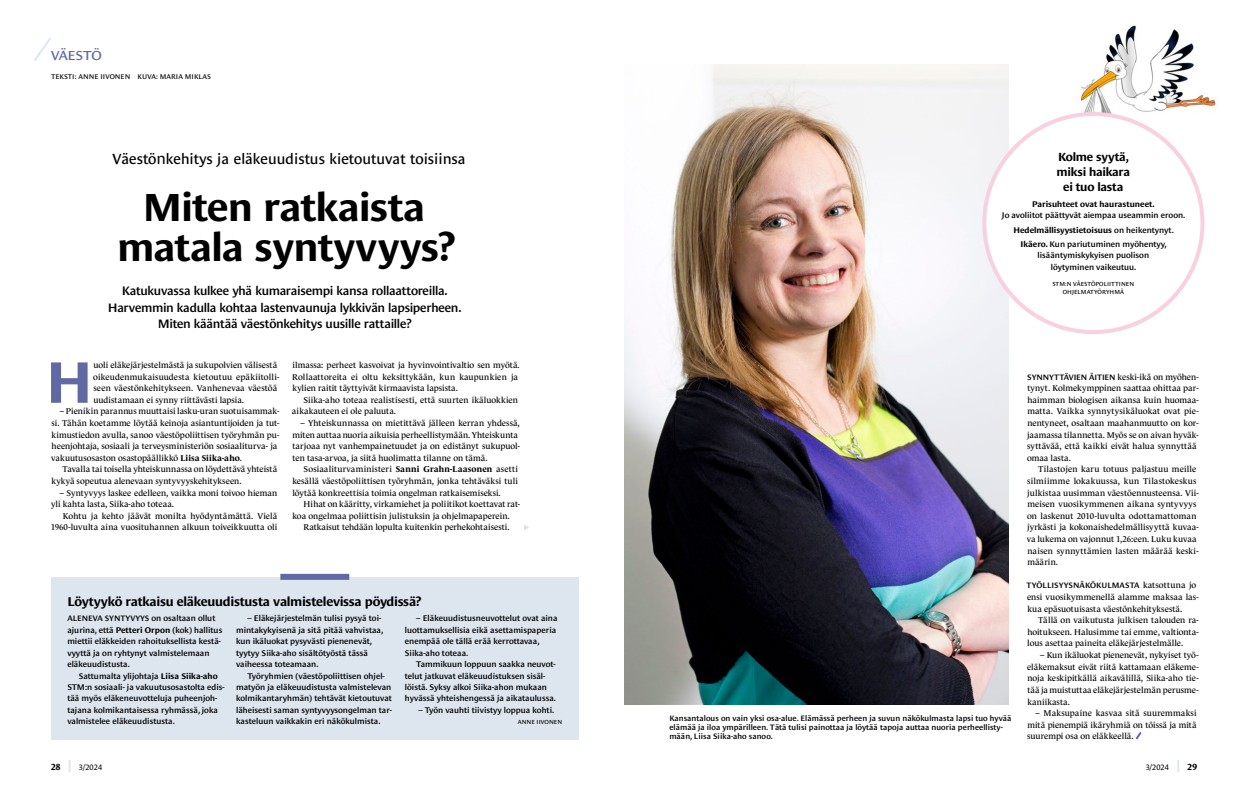
<style>
.page{position:relative;width:1248px;height:794px;background:#fff}
.page>*{position:absolute;margin:0;border:0;box-sizing:border-box;transform-origin:0 0}
._04_Teksti_anfangi{font:700 59.8px "Le Monde Sans Pro";color:#6169a4}
._01_Otsikko{font:700 40px/40px "Le Monde Sans Pro";letter-spacing:-.02em;color:#000;text-align:center}
._02_Esirivi{font:15px "Le Monde Sans Pro";letter-spacing:-.005em;color:#000}
.t1{font:13.3px "Le Monde Sans Pro";letter-spacing:-.015em;color:#6169a4;scale:1.05 1}
._11_Otsikko_kainalo{font:700 13px "Le Monde Sans Pro";letter-spacing:-.025em;color:#000}
._02_Ingressi{font:600 12.5px/16.5px "Le Monde Sans Pro";letter-spacing:-.025em;color:#000;text-align:center}
._11_Otsikko_kainalo-2{font:700 12px/15px "Le Monde Sans Pro";letter-spacing:-.025em;color:#000;text-align:center}
.t2{font:700 9px "Le Monde Sans Pro";color:#000}
._04_Teksti_sisennys{font:8.6px/11.6px "Le Monde Journal Pro";letter-spacing:.005em;color:#000}
._04_Teksti{font:8.6px/11.6px "Le Monde Journal Pro";letter-spacing:.01em;color:#000}
._04_Teksti_anfangi-2{font:8.6px/11.6px "Le Monde Journal Pro";letter-spacing:.01em;color:#000}
._11_Teksti_kainalo_sisennys{font:600 8.4px/11.4px "Le Monde Sans Pro";color:#000}
._11_Teksti_kainalo{font:600 8.4px/11.4px "Le Monde Sans Pro";color:#000;text-align:center}
._11_Teksti_kainalo-2{font:700 8.4px "Le Monde Sans Pro";color:#000}
._04_Teksti-2{font:600 8px/9px "Le Monde Sans Pro";letter-spacing:.005em;color:#000}
._11_Teksti_kainalo-3{font:600 8px "Le Monde Sans Pro";color:#000}
.t3{font:8px "Le Monde Sans Pro";letter-spacing:.02em;color:#000}
._03_Tekijä_alussa{font:7px "Le Monde Sans Pro";letter-spacing:.01em;color:#000}
._03_Tekijä{font:6px/8px "Le Monde Sans Pro";letter-spacing:.01em;color:#000;text-align:center}
.s1{font-family:"Le Monde Sans Std"}
.s2{font-family:"Le Monde Sans Std";font-size:16px}
.s3{font-weight:700}
.s4{font-size:8.4px}
.s5{font-weight:600}
.s6{font-family:"Le Monde Journal Pro";font-weight:400;font-size:8.6px}
</style>
<div class="page">
<img style="left:1069px;top:25px;width:147px;height:131px">
<img style="left:624px;top:64px;width:384px;height:640px">
<div style="left:984px;top:114px;width:218px;height:218px;background:#fff;border-radius:50%"></div>
<div style="left:51px;top:577px;width:527px;height:162px;background:#dde6ef"></div>
<div style="left:280px;top:574px;width:69px;height:6px;background:#6169a4"></div>
<svg style="left:1136px;top:732px;width:6px;height:8px"></svg>
<svg style="left:524px;top:525px;width:5px;height:5px"></svg>
<svg style="left:69px;top:760px;width:2px;height:11px"></svg>
<svg style="left:1177px;top:760px;width:2px;height:11px"></svg>
<svg style="left:34px;top:38px;width:17px;height:23px"></svg>
<h3 class="t1" style="left:51px;top:44px;width:50px">VÄESTÖ</h3>
<p class="_03_Tekijä_alussa" style="left:51px;top:71px;width:161px">TEKSTI: ANNE IIVONEN KUVA: MARIA MIKLAS</p>
<p class="_02_Esirivi" style="left:112px;top:147px;width:355px">Väe<span class="s1">s</span>tö<span class="s2">n</span>kehitys ja eläkeuudistus kietoutuvat toisiinsa</p>
<h1 class="_01_Otsikko" style="left:117px;top:183px;width:340px">Miten ratkaista matala syntyvyys?</h1>
<p class="_02_Ingressi" style="left:108px;top:281px;width:355px">Katukuvassa kulkee yhä kumaraisempi kansa rollaattoreilla.<br>Harvemmin kadulla kohtaa lastenvaunuja lykkivän lapsiperheen.<br>Miten kääntää väestönkehitys uusille rattaille?</p>
<p class="_04_Teksti_anfangi" style="left:46px;top:336px;width:49px">H</p>
<p class="_04_Teksti_anfangi-2" style="left:93px;top:358px;width:187px">uoli eläkejärjestelmästä ja sukupolvien välisestä oikeudenmukaisuudesta kietoutuu epäkiitolli&shy;seen väestönkehitykseen. Vanhenevaa väestöä uudistamaan ei synny riittävästi lapsia.</p>
<p class="_04_Teksti_sisennys" style="left:51px;top:405px;width:229px;text-indent:8px">– Pienikin parannus muuttaisi lasku-uran suotuisammak&shy;si. Tähän koetamme löytää keinoja asiantuntijoiden ja tut&shy;kimustiedon avulla, sanoo väestöpoliittisen työryhmän pu&shy;heenjohtaja, sosiaali ja terveysministeriön sosiaaliturva- ja vakuutusosaston osastopäällikkö <span class="s3">Liisa Siika-aho</span>.</p>
<p class="_04_Teksti_sisennys" style="left:52px;top:463px;width:227px;text-indent:11px">Tavalla tai toisella yhteiskunnassa on löydettävä yhteistä kykyä sopeutua alenevaan syntyvyyskehitykseen.</p>
<p class="_04_Teksti_sisennys" style="left:51px;top:486px;width:227px;text-indent:8px">– Syntyvyys laskee edelleen, vaikka moni toivoo hieman yli kahta lasta, Siika-aho toteaa.</p>
<p class="_04_Teksti_sisennys" style="left:51px;top:509px;width:228px;text-align:right">Kohtu ja kehto jäävät monilta hyödyntämättä. Vielä<br>1960-luvulta aina vuosituhannen alkuun toiveikkuutta oli</p>
<p class="_04_Teksti_sisennys" style="left:292px;top:358px;width:229px">ilmassa: perheet kasvoivat ja hyvinvointivaltio sen myötä.<br>Rollaattoreita ei oltu keksittykään, kun kaupunkien ja kylien raitit täyttyivät kirmaavista lapsista.</p>
<p class="_04_Teksti_sisennys" style="left:292px;top:393px;width:227px;text-indent:12px">Siika-aho toteaa realistisesti, että suurten ikäluokkien aikakauteen ei ole paluuta.</p>
<p class="_04_Teksti_sisennys" style="left:292px;top:416px;width:229px;text-indent:8px">– Yhteiskunnassa on mietittävä jälleen kerran yhdessä, miten auttaa nuoria aikuisia perheellistymään. Yhteiskunta tarjoaa nyt vanhempainetuudet ja on edistänyt sukupuol&shy;ten tasa-arvoa, ja siitä huolimatta tilanne on tämä.</p>
<p class="_04_Teksti_sisennys" style="left:292px;top:463px;width:227px;text-align:justify;text-indent:11px">Sosiaaliturvaministeri <span class="s3">Sanni Grahn-Laasonen</span> asetti kesällä väestöpoliittisen työryhmän, jonka tehtäväksi tuli löytää konkreettisia toimia ongelman ratkaisemiseksi.</p>
<p class="_04_Teksti_sisennys" style="left:292px;top:497px;width:229px;text-indent:11px">Hihat on kääritty, virkamiehet ja poliitikot koettavat rat&shy;koa ongelmaa poliittisin julistuksin ja ohjelmapaperein.</p>
<p class="_04_Teksti_sisennys" style="left:303px;top:521px;width:207px">Ratkaisut tehdään lopulta kuitenkin perhekohtaisesti.</p>
<h2 class="_11_Otsikko_kainalo" style="left:67px;top:591px;width:356px">Löytyykö ratkaisu eläkeuudistusta valmistelevissa pöydissä?</h2>
<p class="_11_Teksti_kainalo-3" style="left:67px;top:612px;width:149px">ALENEVA SYNTYVYYS <span class="s4">on osaltaan ollut</span></p>
<p class="_11_Teksti_kainalo" style="left:67px;top:623px;width:156px;text-align:left">ajurina, että <span class="s3">Petteri Orpon</span> (kok) hallitus miettii eläkkeiden rahoituksellista kestä&shy;vyyttä ja on ryhtynyt valmistelemaan eläkeuudistusta.</p>
<p class="_11_Teksti_kainalo_sisennys" style="left:67px;top:669px;width:159px;text-indent:11px">Sattumalta ylijohtaja <span class="s3">Liisa Siika-aho </span>STM:n sosiaali- ja vakuutusosastolta edis&shy;tää myös eläkeneuvotteluja puheenjoh&shy;tajana kolmikantaisessa ryhmässä, joka valmistelee eläkeuudistusta.</p>
<p class="_11_Teksti_kainalo_sisennys" style="left:236px;top:612px;width:149px;text-indent:11px">– Eläkejärjestelmän tulisi pysyä toi&shy;mintakykyisenä ja sitä pitää vahvistaa, kun ikäluokat pysyvästi pienenevät, tyytyy Siika-aho sisältötyöstä tässä vaiheessa toteamaan.</p>
<p class="_11_Teksti_kainalo_sisennys" style="left:236px;top:669px;width:157px;text-indent:11px">Työryhmien (väestöpoliittisen ohjel&shy;matyön ja eläkeuudistusta valmistelevan kolmikantaryhmän) tehtävät kietoutuvat läheisesti saman syntyvyysongelman tar&shy;kasteluun vaikkakin eri näkökulmista.</p>
<p class="_11_Teksti_kainalo_sisennys" style="left:405px;top:612px;width:154px;text-indent:11px">– Eläkeuudistusneuvottelut ovat aina luottamuksellisia eikä asettamispaperia enempää ole tällä erää kerrottavaa, Siika-aho toteaa.</p>
<p class="_11_Teksti_kainalo_sisennys" style="left:405px;top:657px;width:153px;text-indent:11px">Tammikuun loppuun saakka neuvot&shy;telut jatkuvat eläkeuudistuksen sisäl&shy;löistä. Syksy alkoi Siika-ahon mukaan hyvässä yhteishengessä ja aikataulussa.</p>
<p class="_11_Teksti_kainalo_sisennys" style="left:418px;top:703px;width:137px">– Työn vauhti tiivistyy loppua kohti.</p>
<p class="_03_Tekijä" style="left:517px;top:717px;width:46px">ANNE IIVONEN</p>
<h2 class="_11_Otsikko_kainalo-2" style="left:1056px;top:148px;width:75px">Kolme syytä, miksi haikara ei tuo lasta</h2>
<p class="_11_Teksti_kainalo" style="left:1001px;top:197px;width:185px"><span class="s3">Parisuhteet ovat haurastuneet.<br></span>Jo avoliitot päättyvät aiempaa useammin eroon.</p>
<p class="_11_Teksti_kainalo-2" style="left:1013px;top:223px;width:162px">Hedelmällisyystietoisuus <span class="s5">on heikentynyt.</span></p>
<p class="_11_Teksti_kainalo" style="left:1020px;top:237px;width:148px"><span class="s3">Ikäero.</span> Kun pariutuminen myöhentyy, lisääntymiskykyisen puolison löytyminen vaikeutuu.</p>
<p class="_03_Tekijä" style="left:1052px;top:279px;width:83px">STM:N VÄESTÖPOLIITTINEN<br>OHJELMATYÖRYHMÄ</p>
<p class="_04_Teksti-2" style="left:669px;top:713px;width:344px">Kansantalous on vain yksi osa-alue. Elämässä perheen ja suvun näkökulmasta lapsi tuo hyvää elämää ja iloa ympärilleen. Tätä tulisi painottaa ja löytää tapoja auttaa nuoria perheellisty&shy;mään, Liisa Siika-aho sanoo.</p>
<p class="_04_Teksti-2" style="left:1027px;top:371px;width:173px">SYNNYTTÄVIEN ÄITIEN <span class="s6">keski-ikä on myöhen-</span></p>
<p class="_04_Teksti" style="left:1026px;top:381px;width:173px">tynyt. Kolmekymppinen saattaa ohittaa par&shy;haimman biologisen aikansa kuin huomaa&shy;matta. Vaikka synnytysikäluokat ovat pie&shy;nentyneet, osaltaan maahanmuutto on kor&shy;jaamassa tilannetta. Myös se on aivan hyväk&shy;syttävää, että kaikki eivät halua synnyttää omaa lasta.</p>
<p class="_04_Teksti_sisennys" style="left:1026px;top:463px;width:173px;text-indent:11px">Tilastojen karu totuus paljastuu meille silmiimme lokakuussa, kun Tilastokeskus julkistaa uusimman väestöennusteensa. Vii&shy;meisen vuosikymmenen aikana syntyvyys on laskenut 2010-luvulta odottamattoman jyrkästi ja kokonaishedelmällisyyttä kuvaa&shy;va lukema on vajonnut 1,26:een. Luku kuvaa naisen synnyttämien lasten määrää keski&shy;määrin.</p>
<p class="_04_Teksti-2" style="left:1026px;top:580px;width:171px">TYÖLLISYYSNÄKÖKULMASTA <span class="s6">katsottuna jo</span></p>
<p class="_04_Teksti" style="left:1026px;top:590px;width:173px">ensi vuosikymmenellä alamme maksaa las&shy;kua epäsuotuisasta väestönkehityksestä.</p>
<p class="_04_Teksti_sisennys" style="left:1027px;top:613px;width:173px;text-align:justify;text-indent:11px">Tällä on vaikutusta julkisen talouden ra&shy;hoitukseen. Halusimme tai emme, valtionta&shy;lous asettaa paineita eläkejärjestelmälle.</p>
<p class="_04_Teksti_sisennys" style="left:1026px;top:648px;width:173px;text-align:justify;text-indent:13px">– Kun ikäluokat pienenevät, nykyiset työ&shy;eläkemaksut eivät riitä kattamaan eläkeme&shy;noja keskipitkällä aikavälillä, Siika-aho tie&shy;tää ja muistuttaa eläkejärjestelmän perusme&shy;kaniikasta.</p>
<p class="_04_Teksti_sisennys" style="left:1027px;top:706px;width:171px;text-align:justify;text-indent:8px">– Maksupaine kasvaa sitä suuremmaksi mitä pienempiä ikäryhmiä on töissä ja mitä suurempi osa on eläkkeellä.</p>
<p class="t2" style="left:51px;top:759px;width:11px">28</p>
<p class="t3" style="left:79px;top:760px;width:25px">3/2024</p>
<p class="t3" style="left:1145px;top:760px;width:25px">3/2024</p>
<p class="t2" style="left:1187px;top:759px;width:11px">29</p>
</div>
